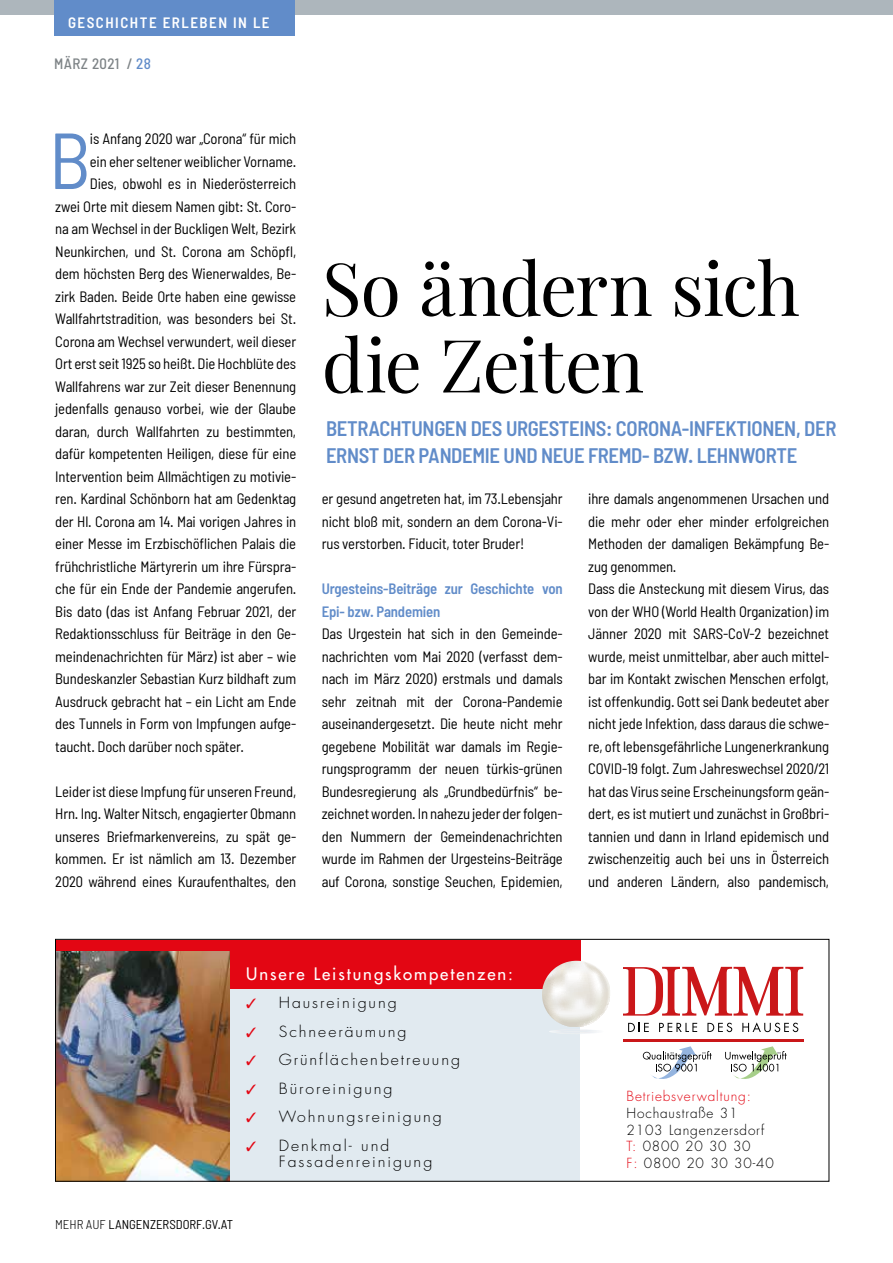
<style>
.page{position:relative;width:893px;height:1263px;background:#fff}
.page>*{position:absolute;margin:0;border:0;box-sizing:border-box;transform-origin:0 0}
.t1{font:semi-condensed 79.35px "Barlow";color:#618cc9}
.t2{font:73.5px/76.5px "Playfair Display";letter-spacing:-.02em;color:#000}
.t3{font:600 semi-condensed 21px/27px "Barlow";letter-spacing:-.015em;color:#618cc9}
.t4{font:16.8px "Futura";letter-spacing:.115em;color:#fff}
.t5{font:semi-condensed 15px/22.5px "Barlow";letter-spacing:-.01em;color:#000;text-align:justify}
.t6{font:300 15px/16.5px "Futura";letter-spacing:.125em;color:#000;scale:1.06 1}
.t7{font:600 semi-condensed 15px/22.5px "Barlow";letter-spacing:-.01em;color:#618cc9}
.t8{font:600 semi-condensed 15px "Barlow";letter-spacing:.1em;color:#fff}
.t9{font:500 semi-condensed 15px "Barlow";letter-spacing:.03em;color:#7d8386}
.t10{font:300 13.5px/16.8px "Futura";letter-spacing:.06em;color:#000}
.t11{font:300 13.5px "Futura";letter-spacing:.06em;color:#e30613}
.t12{font:semi-condensed 12.75px "Barlow";color:#000}
.s1{color:#618cc9}
.s2{color:#e30613}
.s3{font-weight:300}
</style>
<div class="page">
<div style="left:56px;top:966px;width:523px;height:215px;background:#e1eaf0"></div>
<div style="left:56px;top:939px;width:525px;height:49px;background:#e30613"></div>
<svg style="left:628px;top:1023px;width:21px;height:9px"></svg>
<svg style="left:659px;top:1023px;width:38px;height:9px"></svg>
<svg style="left:707px;top:1023px;width:25px;height:9px"></svg>
<svg style="left:742px;top:1022px;width:56px;height:10px"></svg>
<hr style="left:623px;top:1039px;width:180px;height:3px;background:#ca1719">
<svg style="left:623px;top:967px;width:180px;height:49px"></svg>
<svg style="left:542px;top:961px;width:68px;height:73px"></svg>
<svg style="left:725px;top:1046px;width:62px;height:33px"></svg>
<svg style="left:643px;top:1046px;width:69px;height:33px"></svg>
<img style="left:57px;top:952px;width:173px;height:227px">
<div style="left:55px;top:939px;width:774px;height:242px;border:1px solid #000"></div>
<div style="left:0;top:0;width:893px;height:15px;background:#adb6bc"></div>
<div style="left:54px;top:0;width:241px;height:35px;background:#618cc9"></div>
<p class="t8" style="left:68px;top:13px;width:203px">GESCHICHTE ERLEBEN IN LE</p>
<p class="t9" style="left:54px;top:54px;width:98px">MÄRZ 2021 / <span class="s1">28</span></p>
<h1 class="t1" style="left:49px;top:111px;width:43px">B</h1>
<p class="t5" style="left:90px;top:127px;width:208px">is Anfang 2020 war „Corona“ für mich</p>
<p class="t5" style="left:90px;top:149px;width:208px">ein eher seltener weiblicher Vorname.</p>
<p class="t5" style="left:90px;top:172px;width:208px">Dies, obwohl es in Niederösterreich</p>
<p class="t5" style="left:55px;top:194px;width:242px">zwei Orte mit diesem Namen gibt: St. Coro-</p>
<p class="t5" style="left:55px;top:217px;width:242px">na am Wechsel in der Buckligen Welt, Bezirk</p>
<p class="t5" style="left:55px;top:239px;width:242px">Neunkirchen, und St. Corona am Schöpfl,</p>
<p class="t5" style="left:55px;top:262px;width:242px">dem höchsten Berg des Wienerwaldes, Be-</p>
<p class="t5" style="left:55px;top:284px;width:242px">zirk Baden. Beide Orte haben eine gewisse</p>
<p class="t5" style="left:55px;top:307px;width:242px">Wallfahrtstradition, was besonders bei St.</p>
<p class="t5" style="left:55px;top:329px;width:242px">Corona am Wechsel verwundert, weil dieser</p>
<p class="t5" style="left:55px;top:352px;width:242px">Ort erst seit 1925 so heißt. Die Hochblüte des</p>
<p class="t5" style="left:55px;top:374px;width:242px">Wallfahrens war zur Zeit dieser Benennung</p>
<p class="t5" style="left:55px;top:397px;width:242px">jedenfalls genauso vorbei, wie der Glaube</p>
<p class="t5" style="left:55px;top:419px;width:242px">daran, durch Wallfahrten zu bestimmten,</p>
<p class="t5" style="left:55px;top:442px;width:242px">dafür kompetenten Heiligen, diese für eine</p>
<p class="t5" style="left:55px;top:464px;width:242px">Intervention beim Allmächtigen zu motivie-</p>
<p class="t5" style="left:55px;top:487px;width:242px">ren. Kardinal Schönborn hat am Gedenktag</p>
<p class="t5" style="left:55px;top:509px;width:242px">der Hl. Corona am 14. Mai vorigen Jahres in</p>
<p class="t5" style="left:55px;top:532px;width:242px">einer Messe im Erzbischöflichen Palais die</p>
<p class="t5" style="left:55px;top:554px;width:242px">frühchristliche Märtyrerin um ihre Fürspra-</p>
<p class="t5" style="left:55px;top:577px;width:242px">che für ein Ende der Pandemie angerufen.</p>
<p class="t5" style="left:55px;top:599px;width:242px">Bis dato (das ist Anfang Februar 2021, der</p>
<p class="t5" style="left:55px;top:622px;width:242px">Redaktionsschluss für Beiträge in den Ge-</p>
<p class="t5" style="left:55px;top:644px;width:242px">meindenachrichten für März) ist aber – wie</p>
<p class="t5" style="left:55px;top:667px;width:242px">Bundeskanzler Sebastian Kurz bildhaft zum</p>
<p class="t5" style="left:55px;top:689px;width:242px">Ausdruck gebracht hat – ein Licht am Ende</p>
<p class="t5" style="left:55px;top:712px;width:242px">des Tunnels in Form von Impfungen aufge-</p>
<p class="t5" style="left:55px;top:734px;width:190px">taucht. Doch darüber noch später.</p>
<p class="t5" style="left:55px;top:779px;width:242px">Leider ist diese Impfung für unseren Freund, Hrn. Ing. Walter Nitsch, engagierter Obmann unseres Briefmarkenvereins, zu spät ge&shy;kommen. Er ist nämlich am 13. Dezember 2020 während eines Kuraufenthaltes, den</p>
<h2 class="t2" style="left:322px;top:250px;width:480px">So ändern sich die Zeiten</h2>
<h3 class="t3" style="left:326px;top:414px;width:512px">BETRACHTUNGEN DES URGESTEINS: CORONA-INFEKTIONEN, DER<br>ERNST DER PANDEMIE UND NEUE FREMD- BZW. LEHNWORTE</h3>
<p class="t5" style="left:322px;top:487px;width:242px">er gesund angetreten hat, im 73.Lebensjahr nicht bloß mit, sondern an dem Corona-Vi&shy;rus verstorben. Fiducit, toter Bruder!</p>
<p class="t7" style="left:322px;top:577px;width:242px">Urgesteins-Beiträge zur Geschichte von<br>Epi- bzw. Pandemien</p>
<p class="t5" style="left:322px;top:622px;width:242px">Das Urgestein hat sich in den Gemeinde&shy;nachrichten vom Mai 2020 (verfasst dem&shy;nach im März 2020) erstmals und damals sehr zeitnah mit der Corona-Pandemie auseinandergesetzt. Die heute nicht mehr gegebene Mobilität war damals im Regie&shy;rungsprogramm der neuen türkis-grünen Bundesregierung als „Grundbedürfnis“ be&shy;zeichnet worden. In nahezu jeder der folgen&shy;den Nummern der Gemeindenachrichten wurde im Rahmen der Urgesteins-Beiträge auf Corona, sonstige Seuchen, Epidemien,</p>
<p class="t5" style="left:588px;top:487px;width:242px;text-align:left">ihre damals angenommenen Ursachen und die mehr oder eher minder erfolgreichen Methoden der damaligen Bekämpfung Be&shy;zug genommen.<br>Dass die Ansteckung mit diesem Virus, das von der WHO (World Health Organization) im Jänner 2020 mit SARS-CoV-2 bezeichnet wurde, meist unmittelbar, aber auch mittel&shy;bar im Kontakt zwischen Menschen erfolgt, ist offenkundig. Gott sei Dank bedeutet aber nicht jede Infektion, dass daraus die schwe&shy;re, oft lebensgefährliche Lungenerkrankung COVID-19 folgt. Zum Jahreswechsel 2020/21 hat das Virus seine Erscheinungsform geän&shy;dert, es ist mutiert und zunächst in Großbri&shy;tannien und dann in Irland epidemisch und zwischenzeitig auch bei uns in Österreich und anderen Ländern, also pandemisch,</p>
<p class="t4" style="left:246px;top:962px;width:268px">Unsere Leistungskompetenzen:</p>
<p class="t6" style="left:246px;top:994px;width:143px"><span class="s2">✓</span> Hausreinigung</p>
<p class="t6" style="left:246px;top:1023px;width:153px"><span class="s2">✓</span> Schnee räumung</p>
<p class="t6" style="left:246px;top:1051px;width:203px"><span class="s2">✓</span> Grünflächenbe treuung</p>
<p class="t6" style="left:246px;top:1080px;width:140px"><span class="s2">✓</span> Büroreinigung</p>
<p class="t6" style="left:246px;top:1108px;width:186px"><span class="s2">✓</span> Wohnungs reinigung</p>
<p class="t6" style="left:279px;top:1137px;width:146px;text-indent:-32px"><span class="s2">✓</span> Denk mal- und<br>Fa ssaden reinigung</p>
<p class="t12" style="left:55px;top:1216px;width:179px"><span class="s3">MEHR AUF</span> LANGENZERSDORF.GV.AT</p>
<p class="t11" style="left:627px;top:1087px;width:126px">Betriebsverwaltung:</p>
<p class="t10" style="left:627px;top:1104px;width:149px">Hochaustraße 31<br>2103 Langenzersdorf<br><span class="s2">T:</span> 0800 20 30 30<br><span class="s2">F:</span> 0800 20 30 30-40</p>
</div>
